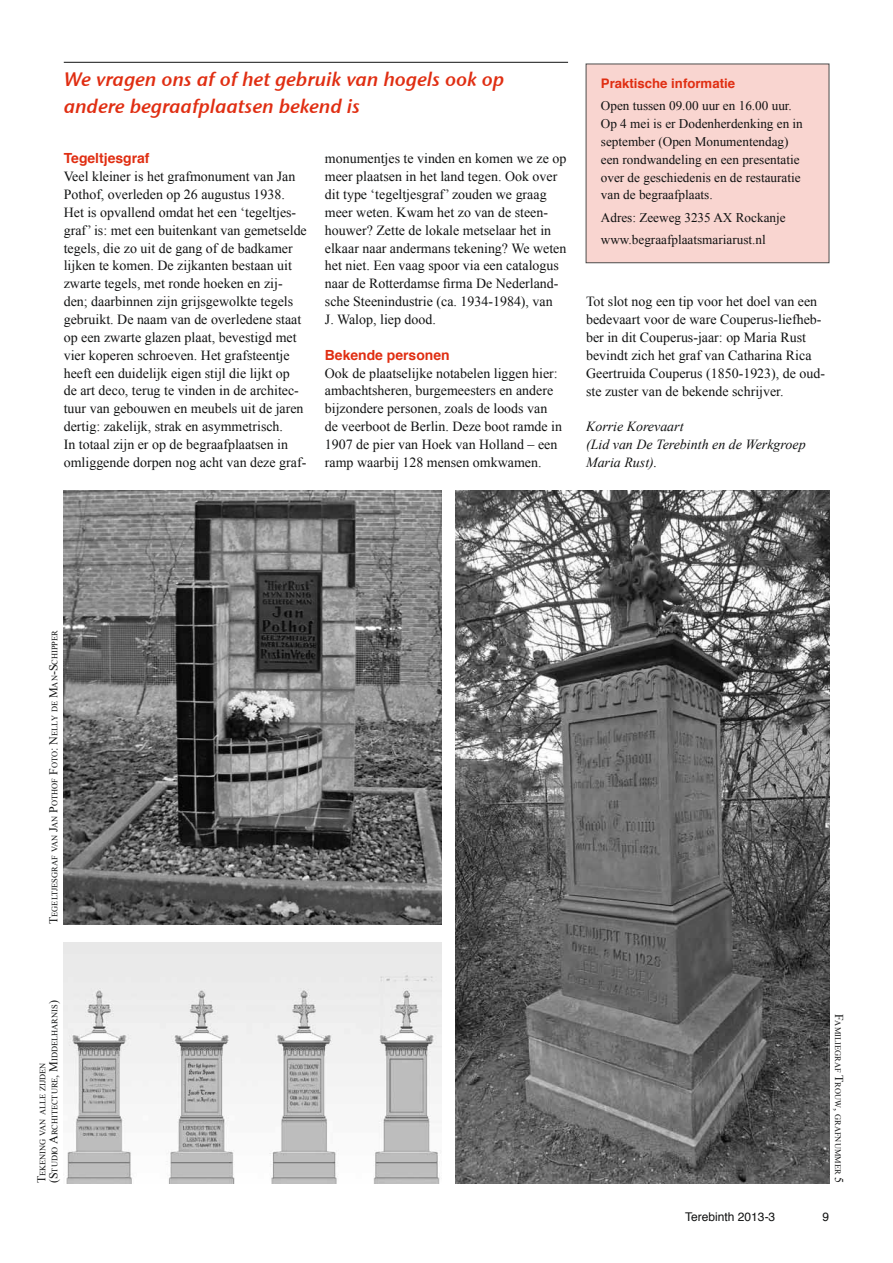
<style>
.page{position:relative;width:893px;height:1263px;background:#fff}
.page>*{position:absolute;margin:0;border:0;box-sizing:border-box;transform-origin:0 0}
.t1{font:19.5px/27px "Stone Sans Sem OSITCTT Semi Ita";color:#e02e12}
.t2{font:13.95px/17.9px "Times New Roman";color:#111212}
.t3{font:italic 13.95px/17.9px "Times New Roman";color:#111212}
.t4{font:700 13.95px "Helvetica";color:#e02e12}
.t5{font:13.2px/17.9px "Times New Roman";color:#111212}
.t6{font:700 13.2px "Helvetica";color:#e02e12}
.t7{font:12px "Helvetica";color:#111212}
.t8{font:8.4px/12px "Times New Roman";color:#111212}
.s1{font-size:12px}
</style>
<div class="page">
<img style="left:456px;top:491px;width:373px;height:692px">
<img style="left:64px;top:942px;width:377px;height:241px">
<img style="left:64px;top:491px;width:377px;height:433px">
<hr style="left:64px;top:62px;width:504px;height:1px;background:#111212">
<div style="left:586px;top:64px;width:243px;height:199px;background:#f9d5d0"></div>
<h1 class="t1" style="left:64px;top:65px;width:442px">We vragen ons af of het gebruik van hogels ook op andere begraafplaatsen bekend is</h1>
<p class="t6" style="left:601px;top:72px;width:136px">Praktische informatie</p>
<p class="t5" style="left:601px;top:97px;width:203px">Open tussen 09.00 uur en 16.00 uur.<br>Op 4 mei is er Dodenherdenking en in september (Open Monumentendag) een rondwandeling en een presentatie over de geschiedenis en de restauratie van de begraafplaats.</p>
<p class="t5" style="left:601px;top:206px;width:186px;line-height:22.5px">Adres: Zeeweg 3235 AX Rockanje www.begraafplaatsmariarust.nl</p>
<p class="t4" style="left:64px;top:147px;width:87px">Tegeltjesgraf</p>
<p class="t2" style="left:64px;top:167px;width:245px">Veel kleiner is het grafmonument van Jan Pothof, overleden op 26 augustus 1938.<br>Het is opvallend omdat het een ‘tegeltjes&shy;graf’ is: met een buitenkant van gemetselde tegels, die zo uit de gang of de badkamer lijken te komen. De zijkanten bestaan uit zwarte tegels, met ronde hoeken en zij&shy;den; daarbinnen zijn grijsgewolkte tegels gebruikt. De naam van de overledene staat op een zwarte glazen plaat, bevestigd met vier koperen schroeven. Het grafsteentje heeft een duidelijk eigen stijl die lijkt op<br>de art deco, terug te vinden in de architec&shy;tuur van gebouwen en meubels uit de jaren dertig: zakelijk, strak en asymmetrisch.<br>In totaal zijn er op de begraafplaatsen in omliggende dorpen nog acht van deze graf-</p>
<p class="t2" style="left:325px;top:150px;width:243px">monumentjes te vinden en komen we ze op meer plaatsen in het land tegen. Ook over dit type ‘tegeltjesgraf’ zouden we graag meer weten. Kwam het zo van de steen&shy;houwer? Zette de lokale metselaar het in elkaar naar andermans tekening? We weten het niet. Een vaag spoor via een catalogus naar de Rotterdamse firma De Nederland&shy;sche Steenindustrie (ca. 1934-1984), van<br>J. Walop, liep dood.</p>
<p class="t4" style="left:325px;top:344px;width:126px">Bekende personen</p>
<p class="t2" style="left:325px;top:364px;width:239px">Ook de plaatselijke notabelen liggen hier: ambachtsheren, burgemeesters en andere bijzondere personen, zoals de loods van de veerboot de Berlin. Deze boot ramde in 1907 de pier van Hoek van Holland – een ramp waarbij 128 mensen omkwamen.</p>
<p class="t2" style="left:586px;top:292px;width:241px">Tot slot nog een tip voor het doel van een bedevaart voor de ware Couperus-liefheb&shy;ber in dit Couperus-jaar: op Maria Rust bevindt zich het graf van Catharina Rica Geertruida Couperus (1850-1923), de oud&shy;ste zuster van de bekende schrijver.</p>
<p class="t3" style="left:586px;top:417px;width:221px">Korrie Korevaart<br>(Lid van De Terebinth en de Werkgroep<br>Maria Rust).</p>
<p class="t8" style="left:48px;top:924px;width:295px;rotate:-90deg"><span class="s1">T</span>egeltjesgraf van <span class="s1">J</span>an <span class="s1">P</span>othof <span class="s1">F</span>oto<span class="s1">: N</span>elly de <span class="s1">M</span>an<span class="s1">-S</span> chipper</p>
<p class="t8" style="left:37px;top:1183px;width:184px;rotate:-90deg"><span class="s1">T</span>ekening van alle zijden<br><span class="s1">(S</span> tudio <span class="s1">A</span>rchitecture<span class="s1">, M</span>iddelharnis<span class="s1">)</span></p>
<p class="t8" style="left:844px;top:1014px;width:171px;rotate:90deg"><span class="s1">F</span>amiliegraf <span class="s1">T</span>rouw<span class="s1">,</span> grafnummer <span class="s1">5</span></p>
<p class="t7" style="left:685px;top:1207px;width:92px">Terebinth 2013-3</p>
<p class="t7" style="left:822px;top:1207px;width:8px">9</p>
</div>
